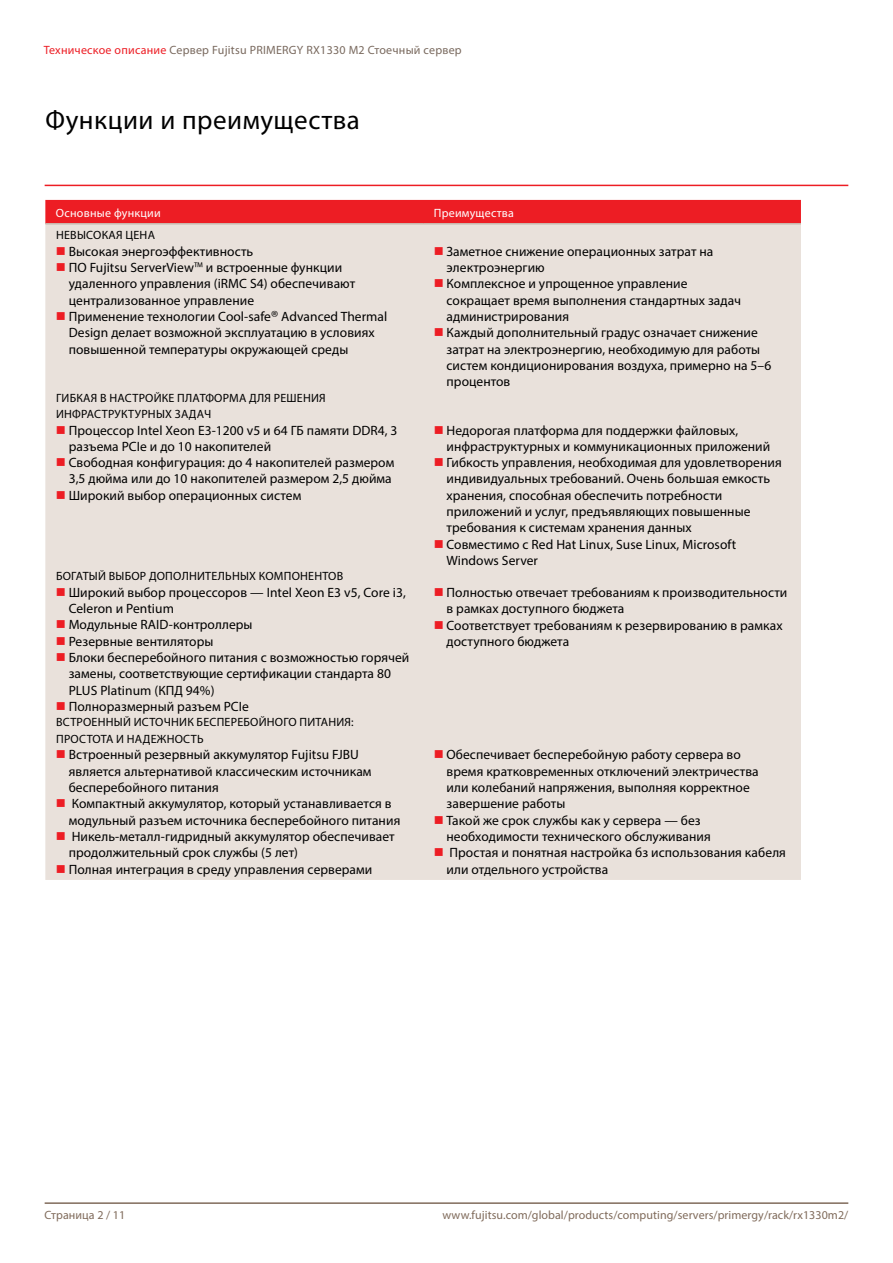
<style>
.page{position:relative;width:893px;height:1263px;background:#fff}
.page>*{position:absolute;margin:0;border:0;box-sizing:border-box;transform-origin:0 0}
.t1{font:27px "Myriad Pro";letter-spacing:.02em;color:#000}
.t2{font:13.5px/16.4px "Myriad Pro";letter-spacing:.005em;color:#000}
.t3{font:12px/16.5px "Myriad Pro";letter-spacing:.02em;color:#000}
.t4{font:12px "Myriad Pro";letter-spacing:.005em;color:#806b5b}
.t5{font:12px "Myriad Pro";letter-spacing:.02em;color:#79695e}
.t6{font:12px "Myriad Pro";letter-spacing:.02em;color:#fff}
.s1{color:#ed1d24}
.s2{font-family:"Fujitsu Sans";font-weight:300}
</style>
<div class="page">
<hr style="left:45px;top:1202px;width:803px;height:2px;background:#806b5b">
<div style="left:45px;top:200px;width:756px;height:23px;background:#ed1d24"></div>
<div style="left:45px;top:225px;width:756px;height:655px;background:#e9e1db"></div>
<hr style="left:45px;top:223px;width:378px;height:2px;background:#c9bbb0">
<hr style="left:423px;top:223px;width:378px;height:2px;background:#c9bbb0">
<hr style="left:45px;top:185px;width:803px;height:1px;background:#ed1d24">
<svg style="left:57px;top:247px;width:8px;height:8px"></svg>
<svg style="left:57px;top:263px;width:8px;height:8px"></svg>
<svg style="left:57px;top:312px;width:8px;height:8px"></svg>
<svg style="left:435px;top:247px;width:8px;height:8px"></svg>
<svg style="left:435px;top:279px;width:8px;height:8px"></svg>
<svg style="left:435px;top:328px;width:8px;height:8px"></svg>
<svg style="left:57px;top:426px;width:8px;height:8px"></svg>
<svg style="left:57px;top:458px;width:8px;height:8px"></svg>
<svg style="left:57px;top:491px;width:8px;height:8px"></svg>
<svg style="left:435px;top:426px;width:8px;height:8px"></svg>
<svg style="left:435px;top:458px;width:8px;height:8px"></svg>
<svg style="left:435px;top:540px;width:8px;height:8px"></svg>
<svg style="left:57px;top:588px;width:8px;height:8px"></svg>
<svg style="left:57px;top:621px;width:8px;height:7px"></svg>
<svg style="left:57px;top:637px;width:8px;height:8px"></svg>
<svg style="left:57px;top:653px;width:8px;height:8px"></svg>
<svg style="left:57px;top:702px;width:8px;height:8px"></svg>
<svg style="left:435px;top:588px;width:8px;height:8px"></svg>
<svg style="left:435px;top:621px;width:8px;height:7px"></svg>
<svg style="left:57px;top:750px;width:8px;height:8px"></svg>
<svg style="left:57px;top:799px;width:8px;height:8px"></svg>
<svg style="left:57px;top:832px;width:8px;height:8px"></svg>
<svg style="left:57px;top:865px;width:8px;height:8px"></svg>
<svg style="left:435px;top:750px;width:8px;height:8px"></svg>
<svg style="left:435px;top:816px;width:8px;height:8px"></svg>
<svg style="left:435px;top:848px;width:8px;height:8px"></svg>
<p class="t5" style="left:44px;top:43px;width:419px"><span class="s1">Техническое описание</span> Сервер Fujitsu PRIMERGY RX1330 M2 Стоечный сервер</p>
<h1 class="t1" style="left:45px;top:103px;width:316px">Функции и преимущества</h1>
<p class="t6" style="left:56px;top:206px;width:106px">Основные функции</p>
<p class="t6" style="left:434px;top:206px;width:82px">Преимущества</p>
<p class="t3" style="left:56px;top:227px;width:100px">НЕВЫСОКАЯ ЦЕНА</p>
<p class="t2" style="left:69px;top:243px;width:320px">Высокая энергоэффективность<br>ПО Fujitsu ServerView<span class="s2">™</span> и встроенные функции удаленного управления (iRMC S4) обеспечивают централизованное управление<br>Применение технологии Cool-safe<span class="s2">®</span> Advanced Thermal Design делает возможной эксплуатацию в условиях повышенной температуры окружающей среды</p>
<p class="t2" style="left:447px;top:243px;width:326px">Заметное снижение операционных затрат на электроэнергию<br>Комплексное и упрощенное управление<br>сокращает время выполнения стандартных задач администрирования<br>Каждый дополнительный градус означает снижение затрат на электроэнергию, необходимую для работы систем кондиционирования воздуха, примерно на 5–6 процентов</p>
<p class="t3" style="left:56px;top:389px;width:271px">ГИБКАЯ В НАСТРОЙКЕ ПЛАТФОРМА ДЛЯ РЕШЕНИЯ<br>ИНФРАСТРУКТУРНЫХ ЗАДАЧ</p>
<p class="t2" style="left:69px;top:422px;width:330px">Процессор Intel Xeon E3-1200 v5 и 64 ГБ памяти DDR4, 3 разъема PCIe и до 10 накопителей<br>Свободная конфигурация: до 4 накопителей размером 3,5 дюйма или до 10 накопителей размером 2,5 дюйма Широкий выбор операционных систем</p>
<p class="t2" style="left:447px;top:422px;width:337px">Недорогая платформа для поддержки файловых, инфраструктурных и коммуникационных приложений Гибкость управления, необходимая для удовлетворения индивидуальных требований. Очень большая емкость хранения, способная обеспечить потребности приложений и услуг, предъявляющих повышенные требования к системам хранения данных<br>Совместимо с Red Hat Linux, Suse Linux, Microsoft Windows Server</p>
<p class="t3" style="left:56px;top:568px;width:289px">БОГАТЫЙ ВЫБОР ДОПОЛНИТЕЛЬНЫХ КОМПОНЕНТОВ</p>
<p class="t2" style="left:69px;top:584px;width:342px">Широкий выбор процессоров — Intel Xeon E3 v5, Core i3, Celeron и Pentium<br>Модульные RAID-контроллеры<br>Резервные вентиляторы<br>Блоки бесперебойного питания с возможностью горячей замены, соответствующие сертификации стандарта 80<br>PLUS Platinum (КПД 94%)<br>Полноразмерный разъем PCIe</p>
<p class="t2" style="left:447px;top:584px;width:342px">Полностью отвечает требованиям к производительности в рамках доступного бюджета<br>Соответствует требованиям к резервированию в рамках доступного бюджета</p>
<p class="t3" style="left:56px;top:714px;width:299px">ВСТРОЕННЫЙ ИСТОЧНИК БЕСПЕРЕБОЙНОГО ПИТАНИЯ:<br>ПРОСТОТА И НАДЕЖНОСТЬ</p>
<p class="t2" style="left:69px;top:746px;width:333px">Встроенный резервный аккумулятор Fujitsu FJBU является альтернативой классическим источникам бесперебойного питания<br>Компактный аккумулятор, который устанавливается в модульный разъем источника бесперебойного питания Никель-металл-гидридный аккумулятор обеспечивает продолжительный срок службы (5 лет)<br>Полная интеграция в среду управления серверами</p>
<p class="t2" style="left:447px;top:746px;width:341px">Обеспечивает бесперебойную работу сервера во<br>время кратковременных отключений электричества<br>или колебаний напряжения, выполняя корректное завершение работы<br>Такой же срок службы как у сервера — без необходимости технического обслуживания<br>Простая и понятная настройка бз использования кабеля или отдельного устройства</p>
<p class="t4" style="left:45px;top:1207px;width:82px">Страница 2 / 11</p>
<p class="t4" style="left:443px;top:1207px;width:407px">www.fujitsu.com/global/products/computing/servers/primergy/rack/rx1330m2/</p>
</div>
